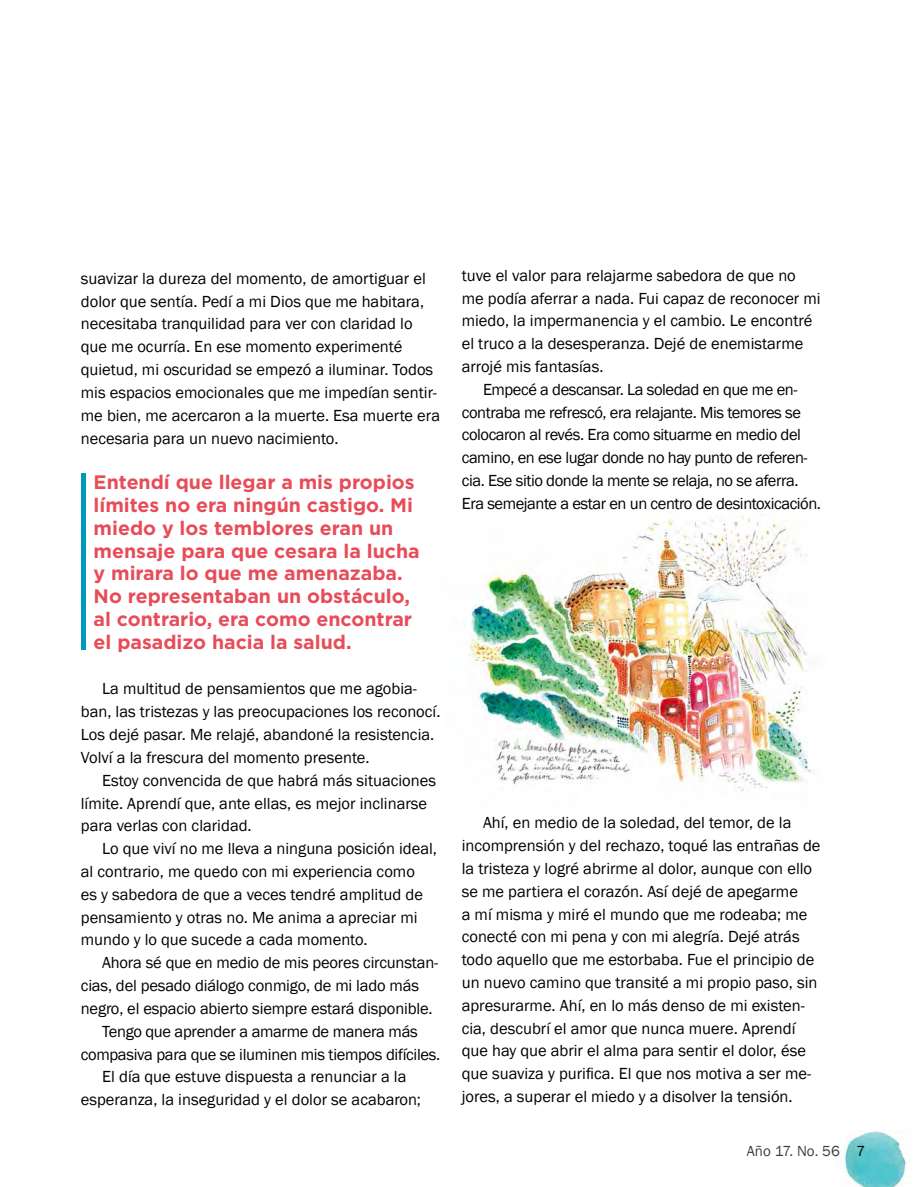
<style>
.page{position:relative;width:915px;height:1187px;background:#fff}
.page>*{position:absolute;margin:0;border:0;box-sizing:border-box;transform-origin:0 0}
.t1{font:700 19.5px/22.8px "Gotham";color:#e74d59}
.t2{font:16.5px/22.8px "Franklin Gothic";color:#000}
.t3{font:16.5px/22.8px "Franklin Gothic";letter-spacing:-.025em;color:#000}
.t4{font:16.5px "Franklin Gothic";letter-spacing:-.02em;color:#000}
.t5{font:15px "Franklin Gothic";color:#3e3d40}
.s1{color:#000}
</style>
<div class="page">
<img style="left:844px;top:1130px;width:62px;height:56px">
<img style="left:469px;top:515px;width:343px;height:276px">
<hr style="left:81px;top:473px;width:4px;height:176px;background:#0098bd">
<p class="t2" style="left:81px;top:267px;width:360px">suavizar la dureza del momento, de amortiguar el dolor que sentía. Pedí a mi Dios que me habitara, necesitaba tranquilidad para ver con claridad lo que me ocurría. En ese momento experimenté quietud, mi oscuridad se empezó a iluminar. Todos mis espacios emocionales que me impedían sentir&shy;me bien, me acercaron a la muerte. Esa muerte era necesaria para un nuevo nacimiento.</p>
<p class="t1" style="left:94px;top:470px;width:327px">Entendí que llegar a mis propios límites no era ningún castigo. Mi miedo y los temblores eran un mensaje para que cesara la lucha y mirara lo que me amenazaba.<br>No representaban un obstáculo, al contrario, era como encontrar el pasadizo hacia la salud.</p>
<p class="t2" style="left:81px;top:678px;width:361px;text-indent:21px">La multitud de pensamientos que me agobia&shy;ban, las tristezas y las preocupaciones los reconocí.<br>Los dejé pasar. Me relajé, abandoné la resistencia.<br>Volví a la frescura del momento presente.</p>
<p class="t2" style="left:81px;top:769px;width:356px;text-indent:21px">Estoy convencida de que habrá más situaciones límite. Aprendí que, ante ellas, es mejor inclinarse para verlas con claridad.</p>
<p class="t2" style="left:81px;top:837px;width:357px;text-indent:21px">Lo que viví no me lleva a ninguna posición ideal, al contrario, me quedo con mi experiencia como<br>es y sabedora de que a veces tendré amplitud de pensamiento y otras no. Me anima a apreciar mi mundo y lo que sucede a cada momento.</p>
<p class="t2" style="left:102px;top:951px;width:337px">Ahora sé que en medio de mis peores circunstan-</p>
<p class="t2" style="left:81px;top:974px;width:339px">cias, del pesado diálogo conmigo, de mi lado más</p>
<p class="t2" style="left:81px;top:997px;width:353px">negro, el espacio abierto siempre estará disponible.</p>
<p class="t4" style="left:102px;top:1020px;width:317px">Tengo que aprender a amarme de manera más</p>
<p class="t4" style="left:81px;top:1043px;width:361px">compasiva para que se iluminen mis tiempos difíciles.</p>
<p class="t2" style="left:102px;top:1065px;width:306px">El día que estuve dispuesta a renunciar a la</p>
<p class="t2" style="left:81px;top:1088px;width:341px">esperanza, la inseguridad y el dolor se acabaron;</p>
<p class="t2" style="left:461px;top:264px;width:360px">tuve el valor para relajarme sabedora de que no me podía aferrar a nada. Fui capaz de reconocer mi miedo, la impermanencia y el cambio. Le encontré el truco a la desesperanza. Dejé de enemistarme arrojé mis fantasías.</p>
<p class="t3" style="left:461px;top:378px;width:361px;text-indent:21px">Empecé a descansar. La soledad en que me en&shy;contraba me refrescó, era relajante. Mis temores se colocaron al revés. Era como situarme en medio del camino, en ese lugar donde no hay punto de referen&shy;cia. Ese sitio donde la mente se relaja, no se aferra.<br>Era semejante a estar en un centro de desintoxicación.</p>
<p class="t2" style="left:461px;top:811px;width:360px;text-indent:21px">Ahí, en medio de la soledad, del temor, de la incomprensión y del rechazo, toqué las entrañas de la tristeza y logré abrirme al dolor, aunque con ello se me partiera el corazón. Así dejé de apegarme<br>a mí misma y miré el mundo que me rodeaba; me conecté con mi pena y con mi alegría. Dejé atrás todo aquello que me estorbaba. Fue el principio de un nuevo camino que transité a mi propio paso, sin apresurarme. Ahí, en lo más denso de mi existen&shy;cia, descubrí el amor que nunca muere. Aprendí que hay que abrir el alma para sentir el dolor, ése que suaviza y purifica. El que nos motiva a ser me&shy;jores, a superar el miedo y a disolver la tensión.</p>
<p class="t5" style="left:746px;top:1141px;width:120px">Año 17. No. 56 <span class="s1">7</span></p>
</div>
